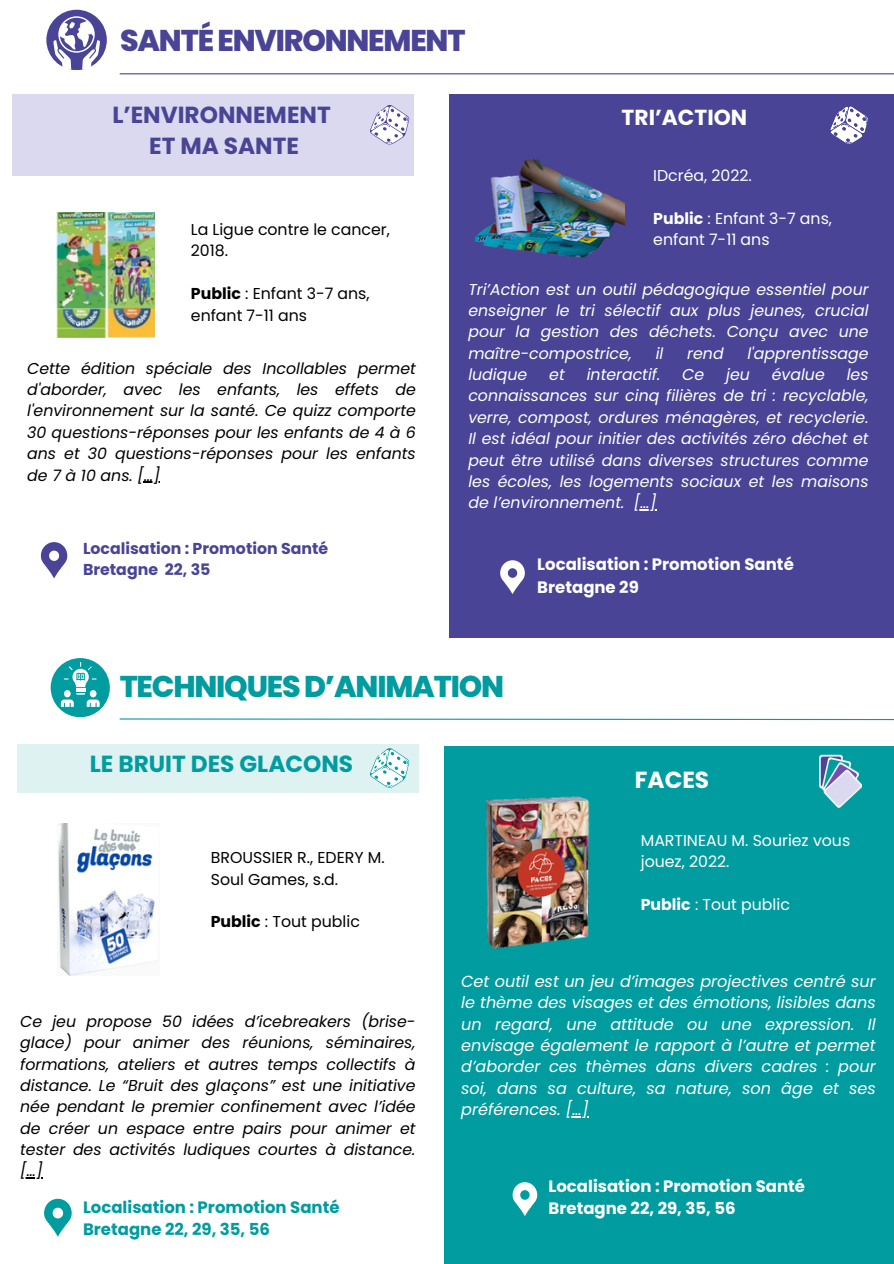
<style>
.page{position:relative;width:894px;height:1264px;background:#fff}
.page>*{position:absolute;margin:0;border:0;box-sizing:border-box;transform-origin:0 0}
.t1{font:800 30px "Poppins";letter-spacing:-.04em;color:#009ca0}
.t2{font:800 30px "Poppins";letter-spacing:-.04em;color:#494495}
.t3{font:700 23.25px/31.5px "Poppins";color:#494495;text-align:center}
.t4{font:700 23.25px "Poppins";color:#009ca0}
.t5{font:700 23.25px "Poppins";color:#fff}
.t6{font:700 21.75px "Poppins";color:#fff}
.t7{font:700 16.5px/22.5px "Poppins";color:#fff}
.t8{font:700 16.5px/22.5px "Poppins";color:#009ca0}
.t9{font:italic 16.05px/21.3px "Poppins";color:#fff;text-align:justify}
.t10{font:italic 15.75px/21.3px "Poppins";color:#000;text-align:justify}
.t11{font:italic 15.75px/21.3px "Poppins";color:#fff;text-align:justify}
.t12{font:15.75px/21.3px "Poppins";color:#000}
.t13{font:15.75px/21.3px "Poppins";color:#fff}
.t14{font:700 15.75px/21.5px "Poppins";color:#494495}
.s1{font-weight:700}
</style>
<div class="page">
<hr style="left:120px;top:73px;width:773px;height:1px;background:#494495">
<div style="left:12px;top:94px;width:402px;height:82px;background:#dad9ef"></div>
<div style="left:449px;top:94px;width:444px;height:543px;background:#494495"></div>
<img style="left:57px;top:212px;width:98px;height:125px">
<img style="left:474px;top:159px;width:150px;height:99px">
<svg style="left:500px;top:560px;width:24px;height:34px"></svg>
<svg style="left:119px;top:718px;width:774px;height:2px;background:#70c7c9"></svg>
<div style="left:17px;top:743px;width:401px;height:49px;background:#def2f2"></div>
<div style="left:444px;top:746px;width:449px;height:517px;background:#009ca0"></div>
<img style="left:58px;top:823px;width:100px;height:152px">
<svg style="left:41px;top:542px;width:26px;height:36px"></svg>
<svg style="left:44px;top:1198px;width:28px;height:38px"></svg>
<img style="left:485px;top:796px;width:105px;height:153px">
<svg style="left:512px;top:1182px;width:25px;height:33px"></svg>
<svg style="left:370px;top:105px;width:39px;height:40px"></svg>
<hr style="left:138px;top:481px;width:22px;height:2px;background:#000">
<svg style="left:639px;top:509px;width:17px;height:1px"></svg>
<svg style="left:25px;top:1177px;width:18px;height:1px"></svg>
<div style="left:46px;top:10px;width:61px;height:60px;background:#494495;border-radius:50%"></div>
<svg style="left:53px;top:16px;width:47px;height:53px"></svg>
<div style="left:51px;top:658px;width:59px;height:59px;background:#009ca0;border-radius:50%"></div>
<svg style="left:61px;top:662px;width:38px;height:44px"></svg>
<svg style="left:830px;top:106px;width:38px;height:38px"></svg>
<svg style="left:370px;top:748px;width:39px;height:40px"></svg>
<svg style="left:818px;top:754px;width:24px;height:34px"></svg>
<svg style="left:820px;top:756px;width:21px;height:30px"></svg>
<svg style="left:821px;top:757px;width:40px;height:50px"></svg>
<p class="t2" style="left:120px;top:20px;width:347px">SANTÉENVIRONNEMENT</p>
<h3 class="t3" style="left:112px;top:99px;width:220px">L’ENVIRONNEMENT<br>ET MA SANTE</h3>
<h2 class="t6" style="left:621px;top:102px;width:127px">TRI’ACTION</h2>
<p class="t12" style="left:191px;top:219px;width:200px">La Ligue contre le cancer,<br>2018.</p>
<p class="t12" style="left:191px;top:283px;width:180px"><span class="s1">Public</span> : Enfant 3-7 ans, enfant 7-11 ans</p>
<p class="t10" style="left:27px;top:357px;width:390px">Cette édition spéciale des Incollables permet d'aborder, avec les enfants, les effets de l'environnement sur la santé. Ce quizz comporte 30 questions-réponses pour les enfants de 4 à 6 ans et 30 questions-réponses pour les enfants de 7 à 10 ans. […]</p>
<p class="t14" style="left:83px;top:537px;width:247px">Localisation : Promotion Santé<br>Bretagne 22, 35</p>
<p class="t13" style="left:653px;top:165px;width:100px">IDcréa, 2022.</p>
<p class="t13" style="left:653px;top:208px;width:180px"><span class="s1">Public</span> : Enfant 3-7 ans, enfant 7-11 ans</p>
<h3 class="t11" style="left:468px;top:278px;width:401px">Tri’Action est un outil pédagogique essentiel pour enseigner le tri sélectif aux plus jeunes, crucial pour la gestion des déchets. Conçu avec une maître-compostrice,</h3>
<h3 class="t11" style="left:655px;top:342px;width:9px">il</h3>
<h3 class="t11" style="left:687px;top:342px;width:38px">rend</h3>
<h3 class="t11" style="left:747px;top:342px;width:123px">l'apprentissage</h3>
<h3 class="t11" style="left:468px;top:364px;width:60px">ludique</h3>
<h3 class="t11" style="left:549px;top:364px;width:17px">et</h3>
<h3 class="t11" style="left:586px;top:364px;width:75px">interactif.</h3>
<h3 class="t11" style="left:682px;top:364px;width:23px">Ce</h3>
<h3 class="t11" style="left:726px;top:364px;width:25px">jeu</h3>
<h3 class="t11" style="left:771px;top:364px;width:54px">évalue</h3>
<h3 class="t11" style="left:468px;top:364px;width:401px;text-indent:378px">les connaissances sur cinq filières de tri : recyclable, verre, compost, ordures ménagères, et recyclerie.<br>Il est idéal pour initier des activités zéro déchet et peut être utilisé dans diverses structures comme les écoles, les logements sociaux et les maisons de l’environnement.</h3>
<p class="t11" style="left:633px;top:492px;width:24px">[…]</p>
<h2 class="t7" style="left:537px;top:553px;width:258px">Localisation : Promotion Santé<br>Bretagne 29</h2>
<h1 class="t1" style="left:120px;top:665px;width:386px">TECHNIQUESD’ANIMATION</h1>
<p class="t4" style="left:90px;top:748px;width:265px">LE BRUIT DES GLACONS</p>
<h2 class="t12" style="left:211px;top:847px;width:175px">BROUSSIER R., EDERY M.<br>Soul Games, s.d.</h2>
<p class="t12" style="left:211px;top:911px;width:151px"><span class="s1">Public</span> : Tout public</p>
<p class="t5" style="left:634px;top:763px;width:76px">FACES</p>
<p class="t13" style="left:640px;top:829px;width:211px">MARTINEAU M. Souriez vous jouez, 2022.</p>
<p class="t13" style="left:640px;top:893px;width:151px"><span class="s1">Public</span> : Tout public</p>
<p class="t10" style="left:20px;top:1010px;width:397px">Ce jeu propose 50 idées d’icebreakers (brise&shy;glace) pour animer des réunions, séminaires, formations, ateliers et autres temps collectifs à distance. Le “Bruit des glaçons” est une initiative née pendant le premier confinement avec l’idée de créer un espace entre pairs pour animer et tester des activités ludiques courtes à distance.</p>
<p class="t10" style="left:20px;top:1160px;width:24px">[…]</p>
<p class="t8" style="left:83px;top:1195px;width:258px">Localisation : Promotion Santé<br>Bretagne 22, 29, 35, 56</p>
<h3 class="t9" style="left:461px;top:970px;width:416px">Cet outil est un jeu d’images projectives centré sur le thème des visages et des émotions, lisibles dans un regard, une attitude ou une expression. Il envisage également le rapport à l’autre et permet d’aborder ces thèmes dans divers cadres : pour soi, dans sa culture, sa nature, son âge et ses préférences. […]</h3>
<h2 class="t7" style="left:548px;top:1174px;width:258px">Localisation : Promotion Santé<br>Bretagne 22, 29, 35, 56</h2>
</div>
